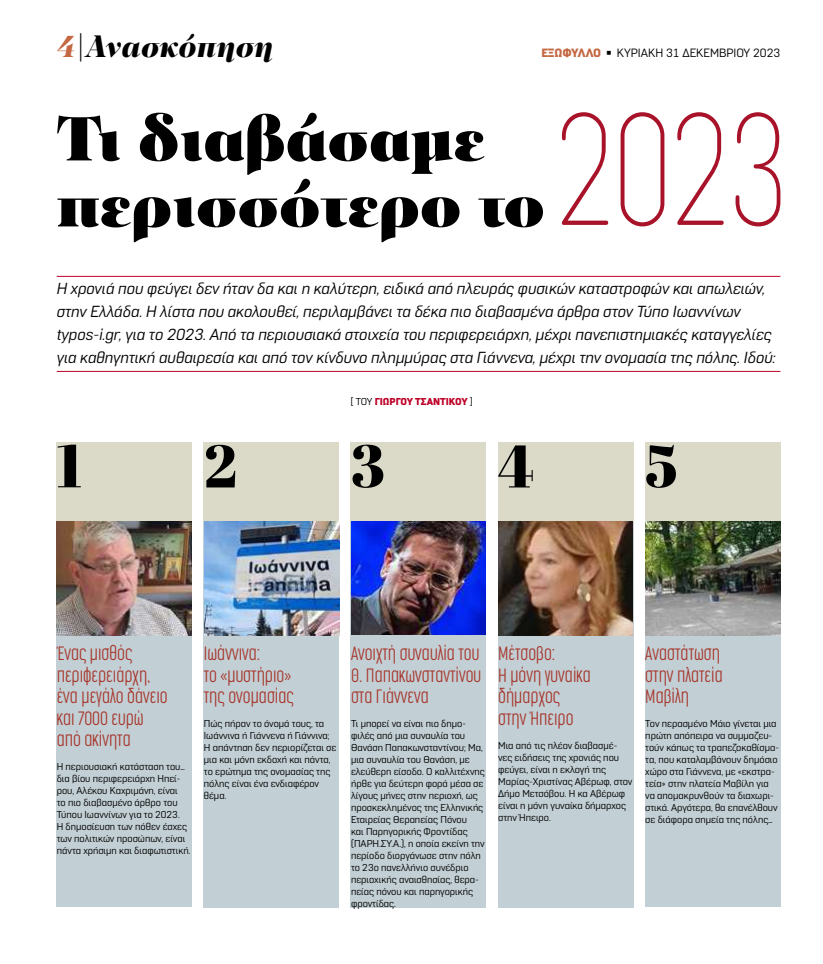
<style>
.page{position:relative;width:823px;height:964px;background:#fff}
.page>*{position:absolute;margin:0;border:0;box-sizing:border-box;transform-origin:0 0}
.t1{font:64px/66px "PF Regal Display Pro U Black";color:#000}
.t2{font:60px "Abril Fatface";color:#000}
.t3{font:italic 900 32px "PF Regal Display Pro";color:#000}
.t4{font:200 18px/21.6px "Cocogoose Compressed";color:#a73329}
.t5{font:italic 16px/23px "Normative Pro";color:#000}
.t6{font:12px "Normative Pro";color:#000}
.t7{font:10px/12px "Normative Pro";color:#000}
.t8{font:900 10px "Normative Pro";color:#be0027}
.s1{color:#c46743}
.s2{font-weight:900;color:#c46743}
.s3{font-weight:400;color:#000}
</style>
<div class="page">
<div style="left:57px;top:442px;width:135px;height:465px;background:#c2cfd4"></div>
<div style="left:497px;top:443px;width:135px;height:464px;background:#c2cfd4"></div>
<div style="left:350px;top:443px;width:136px;height:464px;background:#c2cfd4"></div>
<div style="left:204px;top:443px;width:135px;height:464px;background:#c2cfd4"></div>
<div style="left:645px;top:442px;width:135px;height:465px;background:#c2cfd4"></div>
<hr style="left:57px;top:276px;width:723px;height:1px;background:#be0027">
<hr style="left:57px;top:371px;width:723px;height:1px;background:#be0027">
<div style="left:57px;top:442px;width:135px;height:79px;background:#dbd9c7"></div>
<div style="left:645px;top:442px;width:135px;height:79px;background:#dbd9c7"></div>
<div style="left:497px;top:442px;width:135px;height:79px;background:#dbd9c7"></div>
<div style="left:350px;top:442px;width:136px;height:79px;background:#dbd9c7"></div>
<div style="left:204px;top:442px;width:135px;height:79px;background:#dbd9c7"></div>
<img style="left:57px;top:521px;width:135px;height:114px">
<img style="left:645px;top:521px;width:135px;height:114px">
<img style="left:497px;top:521px;width:135px;height:114px">
<img style="left:351px;top:521px;width:134px;height:114px">
<img style="left:204px;top:521px;width:135px;height:114px">
<svg style="left:561px;top:112px;width:219px;height:114px"></svg>
<h3 class="t3" style="left:57px;top:26px;width:217px"><span class="s1">4</span>|Ανασκόπηση</h3>
<p class="t6" style="left:541px;top:46px;width:240px"><span class="s2">ΕΞΩΦΥΛΛΟ</span> ◾ ΚΥΡΙΑΚΗ 31 ΔΕΚΕΜΒΡΙΟΥ 2023</p>
<h1 class="t1" style="left:57px;top:108px;width:489px">Τι διαβάσαμε περισσότερο το</h1>
<p class="t5" style="left:57px;top:277px;width:720px">Η χρονιά που φεύγει δεν ήταν δα και η καλύτερη, ειδικά από πλευράς φυσικών καταστροφών και απωλειών, στην Ελλάδα. Η λίστα που ακολουθεί, περιλαμβάνει τα δέκα πιο διαβασμένα άρθρα στον Τύπο Ιωαννίνων typos-i.gr, για το 2023. Από τα περιουσιακά στοιχεία του περιφερειάρχη, μέχρι πανεπιστημιακές καταγγελίες για καθηγητική αυθαιρεσία και από τον κίνδυνο πλημμύρας στα Γιάννενα, μέχρι την ονομασία της πόλης. Ιδού:</p>
<p class="t8" style="left:350px;top:396px;width:123px"><span class="s3">[ ΤΟΥ</span> ΓΙΩΡΓΟΥ ΤΣΑΝΤΙΚΟΥ <span class="s3">]</span></p>
<h2 class="t2" style="left:57px;top:424px;width:27px">1</h2>
<h2 class="t2" style="left:204px;top:424px;width:35px">2</h2>
<h2 class="t2" style="left:350px;top:424px;width:36px">3</h2>
<h2 class="t2" style="left:497px;top:424px;width:38px">4</h2>
<h2 class="t2" style="left:645px;top:424px;width:34px">5</h2>
<h3 class="t4" style="left:57px;top:642px;width:112px">Ένας μισθός περιφερειάρχη, ένα μεγάλο δάνειο και 7000 ευρώ από ακίνητα</h3>
<p class="t7" style="left:57px;top:761px;width:135px">Η περιουσιακή κατάσταση του… δια βίου περιφερειάρχη Ηπεί&shy;ρου, Αλέκου Καχριμάνη, είναι<br>το πιο διαβασμένο άρθρο του<br>Τύπου Ιωαννίνων για το 2023.<br>Η δημοσίευση των πόθεν έσχες των πολιτικών προσώπων, είναι πάντα χρήσιμη και διαφωτιστική.</p>
<h3 class="t4" style="left:204px;top:642px;width:91px">Ιωάννινα:<br>το «μυστήριο» της ονομασίας</h3>
<p class="t7" style="left:204px;top:718px;width:134px">Πώς πήραν το όνομά τους, τα<br>Ιωάννινα ή Γιάννενα ή Γιάννινα;<br>Η απάντηση δεν περιορίζεται σε μια και μόνη εκδοχή και πάντα, το ερώτημα της ονομασίας της πόλης είναι ένα ενδιαφέρον θέμα.</p>
<h3 class="t4" style="left:351px;top:642px;width:131px;text-align:justify">Ανοιχτή συναυλία του Θ. Παπακωνσταντίνου στα Γιάννενα</h3>
<p class="t7" style="left:351px;top:718px;width:135px">Τι μπορεί να είναι πιο δημο&shy;φιλές από μια συναυλία του<br>Θανάση Παπακωνσταντίνου; Μα, μια συναυλία του Θανάση, με ελεύθερη είσοδο. Ο καλλιτέχνης ήρθε για δεύτερη φορά μέσα σε λίγους μήνες στην περιοχή, ως προσκεκλημένος της Ελληνικής<br>Εταιρείας Θεραπείας Πόνου<br>και Παρηγορικής Φροντίδας (ΠΑΡΗ.ΣΥ.Α.), η οποία εκείνη την περίοδο διοργάνωσε στην πόλη το 23ο πανελλήνιο συνέδριο περιοχικής αναισθησίας, θερα&shy;πείας πόνου και παρηγορικής φροντίδας.</p>
<h3 class="t4" style="left:498px;top:642px;width:94px">Μέτσοβο:<br>Η μόνη γυναίκα δήμαρχος στην Ήπειρο</h3>
<p class="t7" style="left:498px;top:739px;width:136px">Μια από τις πλέον διαβασμέ&shy;νες ειδήσεις της χρονιάς που φεύγει, είναι η εκλογή της<br>Μαρίας-Χριστίνας Αβέρωφ, στον<br>Δήμο Μετσόβου. Η κα Αβέρωφ είναι η μόνη γυναίκα δήμαρχος στην Ήπειρο.</p>
<h3 class="t4" style="left:645px;top:642px;width:79px">Αναστάτωση στην πλατεία<br>Μαβίλη</h3>
<p class="t7" style="left:645px;top:718px;width:135px">Τον περασμένο Μάιο γίνεται μια πρώτη απόπειρα να συμμαζευ&shy;τούν κάπως τα τραπεζοκαθίσμα&shy;τα, που καταλαμβάνουν δημόσιο χώρο στα Γιάννενα, με «εκστρα&shy;τεία» στην πλατεία Μαβίλη για να απομακρυνθούν τα διαχωρι&shy;στικά. Αργότερα, θα επανέλθουν σε διάφορα σημεία της πόλης…</p>
</div>
